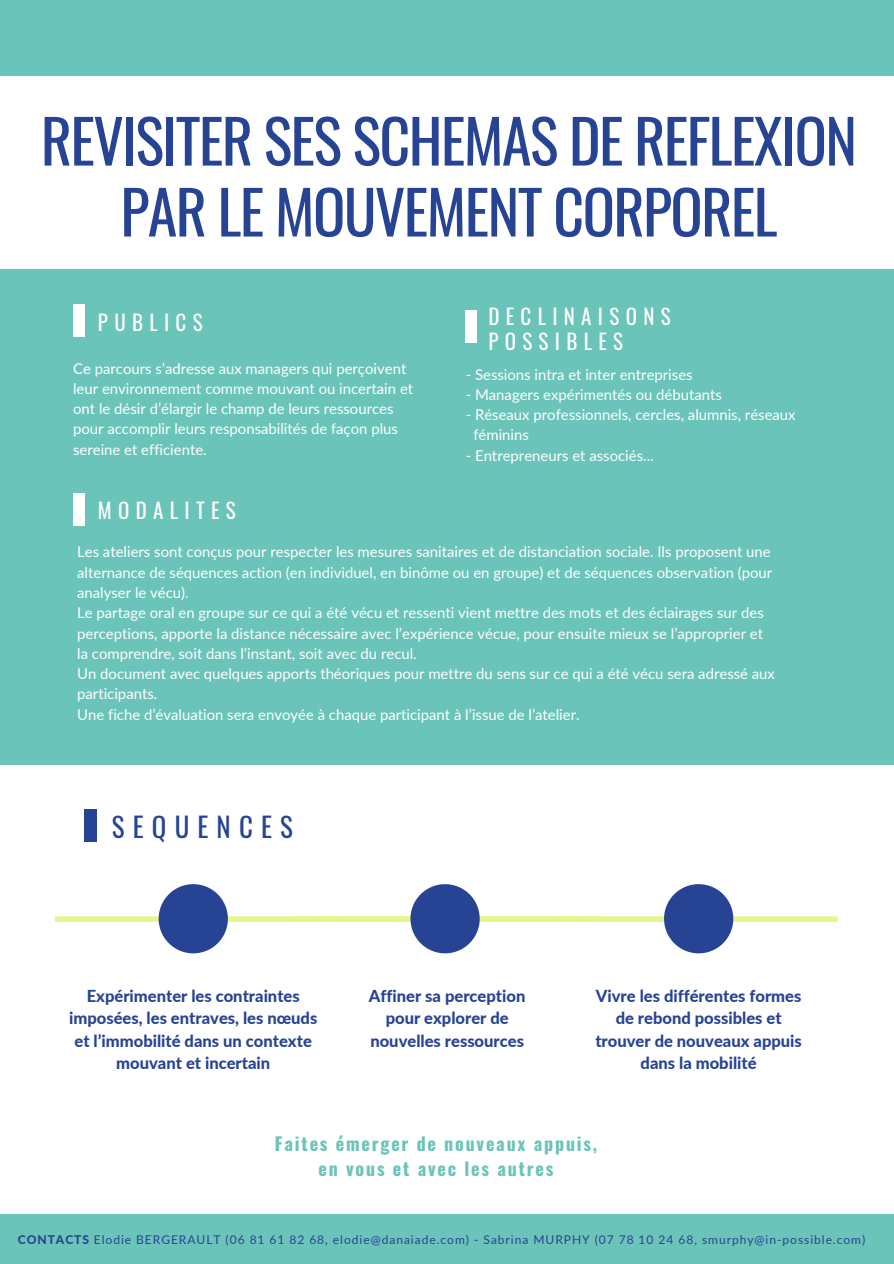
<style>
.page{position:relative;width:894px;height:1264px;background:#fff}
.page>*{position:absolute;margin:0;border:0;box-sizing:border-box;transform-origin:0 0}
.t1{font:60px/70.9px "Oswald";letter-spacing:-.025em;color:#274393;text-align:center}
.t2{font:27px "Oswald";letter-spacing:.3em;color:#274393}
.t3{font:21px/24.8px "Oswald";letter-spacing:.3em;color:#fff}
.t4{font:700 18px/24.8px "Oswald";letter-spacing:.1em;color:#6bc4b9;text-align:center}
.t5{font:800 16.5px/22.5px "Lato";color:#274393;text-align:center}
.t6{font:14.85px/20.2px "Lato";color:#fff}
.t7{font:12px "Lato";letter-spacing:.08em;color:#274393}
.s1{font-weight:800}
</style>
<div class="page">
<div style="left:0;top:0;width:893px;height:1263px;background:#6bc4b9"></div>
<div style="left:0;top:77px;width:893px;height:191px;background:#fff"></div>
<div style="left:0;top:765px;width:893px;height:448px;background:#fff"></div>
<div style="left:73px;top:304px;width:11px;height:32px;background:#fff"></div>
<div style="left:465px;top:310px;width:11px;height:33px;background:#fff"></div>
<div style="left:73px;top:493px;width:11px;height:33px;background:#fff"></div>
<div style="left:85px;top:808px;width:11px;height:33px;background:#274393"></div>
<svg style="left:55px;top:884px;width:782px;height:69px"></svg>
<h1 class="t1" style="left:41px;top:103px;width:817px">REVISITER SES SCHEMAS DE REFLEXION<br>PAR LE MOUVEMENT CORPOREL</h1>
<h3 class="t3" style="left:98px;top:309px;width:106px">PUBLICS</h3>
<h3 class="t3" style="left:488px;top:303px;width:184px">DECLINAISONS<br>POSSIBLES</h3>
<p class="t6" style="left:73px;top:357px;width:341px">Ce parcours s’adresse aux managers qui perçoivent leur environnement comme mouvant ou incertain et ont le désir d’élargir le champ de leurs ressources pour accomplir leurs responsabilités de façon plus sereine et efficiente.</p>
<p class="t6" style="left:465px;top:364px;width:228px">- Sessions intra et inter entreprises</p>
<p class="t6" style="left:465px;top:384px;width:258px">- Managers expérimentés ou débutants</p>
<p class="t6" style="left:473px;top:404px;width:324px;text-indent:-8px">- Réseaux professionnels, cercles, alumnis, réseaux féminins</p>
<p class="t6" style="left:465px;top:445px;width:189px">- Entrepreneurs et associés...</p>
<h3 class="t3" style="left:98px;top:497px;width:139px">MODALITES</h3>
<p class="t6" style="left:77px;top:541px;width:699px">Les ateliers sont conçus pour respecter les mesures sanitaires et de distanciation sociale. Ils proposent une alternance de séquences action (en individuel, en binôme ou en groupe) et de séquences observation (pour analyser le vécu).<br>Le partage oral en groupe sur ce qui a été vécu et ressenti vient mettre des mots et des éclairages sur des perceptions, apporte la distance nécessaire avec l’expérience vécue, pour ensuite mieux se l’approprier et la comprendre, soit dans l’instant, soit avec du recul.<br>Un document avec quelques apports théoriques pour mettre du sens sur ce qui a été vécu sera adressé aux participants.<br>Une fiche d’évaluation sera envoyée à chaque participant à l’issue de l’atelier.</p>
<h2 class="t2" style="left:112px;top:805px;width:182px">SEQUENCES</h2>
<p class="t5" style="left:69px;top:984px;width:250px">Expérimenter les contraintes imposées, les entraves, les nœuds et l’immobilité dans un contexte mouvant et incertain</p>
<p class="t5" style="left:369px;top:984px;width:158px">Affiner sa perception pour explorer de nouvelles ressources</p>
<p class="t5" style="left:595px;top:984px;width:208px">Vivre les différentes formes de rebond possibles et trouver de nouveaux appuis dans la mobilité</p>
<p class="t4" style="left:275px;top:1130px;width:324px">Faites émerger de nouveaux appuis, en vous et avec les autres</p>
<p class="t7" style="left:18px;top:1231px;width:848px"><span class="s1">CONTACTS</span> Elodie BERGERAULT (06 81 61 82 68, elodie@danaiade.com) - Sabrina MURPHY (07 78 10 24 68, smurphy@in-possible.com)</p>
</div>
